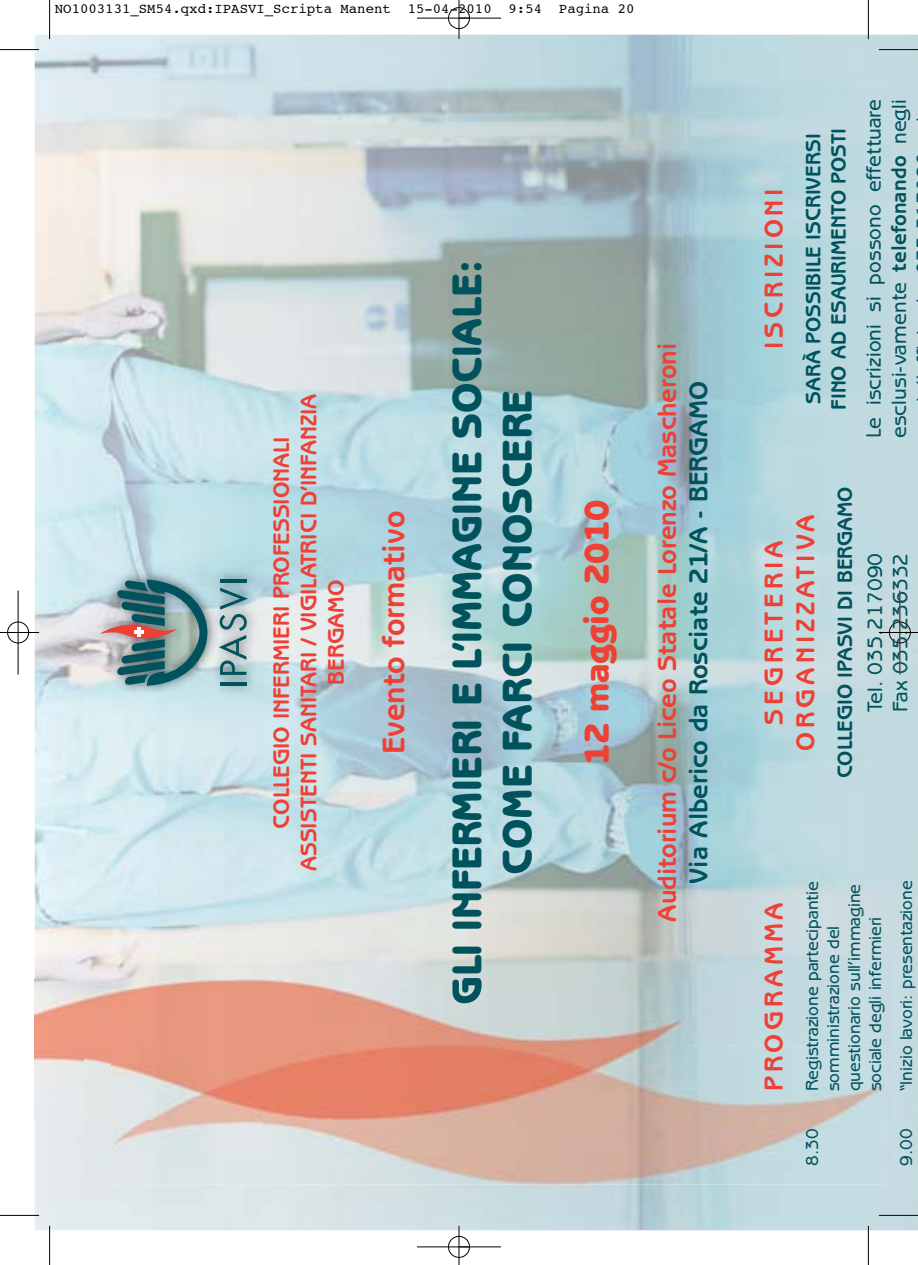
<style>
.page{position:relative;width:918px;height:1265px;background:#fff}
.page>*{position:absolute;margin:0;border:0;box-sizing:border-box;transform-origin:0 0}
.t1{font:800 42px/50.4px "Benguiat Gothic";color:#00535d;text-align:center}
.t2{font:800 35px "Benguiat Gothic";color:#ef4035}
.t3{font:700 31.5px "Benguiat Gothic";color:#ef4035}
.t4{font:700 26.25px "Benguiat Gothic";color:#ef4035}
.t5{font:700 26.25px/31.5px "Benguiat Gothic";letter-spacing:.15em;color:#ef4035;text-align:center}
.t6{font:700 26.25px "Benguiat Gothic";color:#00535d}
.t7{font:700 22.75px/27.3px "Benguiat Gothic";color:#ef4035;text-align:center}
.t8{font:500 21px/25.2px "Benguiat Gothic";letter-spacing:.01em;color:#00535d}
.t9{font:700 21px/25.2px "Benguiat Gothic";color:#00535d}
.t10{font:500 17.5px/21px "Benguiat Gothic";color:#00535d}
.t11{font:14px "Courier";color:#000}
.s1{font-weight:700}
</style>
<div class="page">
<img style="left:35px;top:35px;width:883px;height:1195px">
<div style="left:912px;top:40px;width:6px;height:1183px;background:#c2dade"></div>
<img style="left:84px;top:85px;width:179px;height:895px">
<img style="left:84px;top:1045px;width:27px;height:135px">
<hr style="left:220px;top:683px;width:26px;height:3px;background:#00535d">
<svg style="left:219px;top:588px;width:29px;height:87px;background:#8dadb2"></svg>
<hr style="left:220px;top:579px;width:26px;height:3px;background:#00535d">
<svg style="left:99px;top:579px;width:108px;height:107px;background:#799599"></svg>
<img style="left:84px;top:980px;width:599px;height:65px">
<img style="left:35px;top:980px;width:49px;height:139px">
<img style="left:452px;top:980px;width:29px;height:23px">
<img style="left:111px;top:1045px;width:774px;height:140px">
<img style="left:111px;top:1119px;width:152px;height:61px">
<img style="left:111px;top:1045px;width:572px;height:74px">
<hr style="left:49px;top:0;width:1px;height:39px;background:#000">
<hr style="left:0;top:49px;width:39px;height:1px;background:#000">
<hr style="left:868px;top:0;width:1px;height:39px;background:#000">
<hr style="left:879px;top:49px;width:39px;height:1px;background:#000">
<hr style="left:49px;top:1226px;width:1px;height:39px;background:#000">
<hr style="left:0;top:1215px;width:39px;height:1px;background:#000">
<hr style="left:868px;top:1226px;width:1px;height:39px;background:#000">
<hr style="left:879px;top:1215px;width:39px;height:1px;background:#000">
<hr style="left:458px;top:0;width:1px;height:39px;background:#fff">
<hr style="left:458px;top:1226px;width:1px;height:39px;background:#fff">
<div style="left:889px;top:622px;width:22px;height:21px;border:1px solid #fff;border-radius:50%"></div>
<hr style="left:417px;top:18px;width:84px;height:1px;background:#000">
<hr style="left:417px;top:1247px;width:84px;height:1px;background:#000">
<hr style="left:18px;top:590px;width:1px;height:84px;background:#000">
<hr style="left:899px;top:590px;width:1px;height:84px;background:#000">
<hr style="left:459px;top:0;width:1px;height:39px;background:#000">
<hr style="left:459px;top:1226px;width:1px;height:39px;background:#000">
<hr style="left:0;top:632px;width:39px;height:1px;background:#000">
<hr style="left:879px;top:632px;width:39px;height:1px;background:#000">
<div style="left:448px;top:7px;width:22px;height:22px;border:1px solid #000;border-radius:50%"></div>
<div style="left:448px;top:1236px;width:22px;height:22px;border:1px solid #000;border-radius:50%"></div>
<div style="left:7px;top:622px;width:22px;height:21px;border:1px solid #000;border-radius:50%"></div>
<div style="left:889px;top:622px;width:21px;height:21px;border:1px solid #000;border-radius:50%"></div>
<p class="t11" style="left:55px;top:2px;width:581px">NO1003131_SM54.qxd:IPASVI_Scripta Manent 15-04-2010 9:54 Pagina 20</p>
<h3 class="t7" style="left:270px;top:871px;width:480px;rotate:-90deg">COLLEGIO INFERMIERI PROFESSIONALI<br>ASSISTENTI SANITARI / VIGILATRICI D’INFANZIA<br>BERGAMO</h3>
<h3 class="t3" style="left:382px;top:754px;width:245px;rotate:-90deg">Evento formativo</h3>
<h1 class="t1" style="left:446px;top:1004px;width:745px;rotate:-90deg">GLI INFERMIERI E L’IMMAGINE SOCIALE:<br>COME FARCI CONOSCERE</h1>
<h2 class="t2" style="left:584px;top:765px;width:267px;rotate:-90deg">12 maggio 2010</h2>
<h3 class="t4" style="left:657px;top:922px;width:580px;rotate:-90deg">Auditorium c/o Liceo Statale Lorenzo Mascheroni</h3>
<h3 class="t6" style="left:689px;top:884px;width:504px;rotate:-90deg">Via Alberico da Rosciate 21/A - BERGAMO</h3>
<h3 class="t5" style="left:760px;top:349px;width:162px;rotate:-90deg">ISCRIZIONI</h3>
<p class="t9" style="left:802px;top:410px;width:283px;rotate:-90deg">SARÀ POSSIBILE ISCRIVERSI<br>FINO AD ESAURIMENTO POSTI</p>
<p class="t8" style="left:863px;top:438px;width:341px;rotate:-90deg">Le iscrizioni si possono effettuare esclusi-vamente <span class="s1">telefonando</span> negli</p>
<h3 class="t5" style="left:760px;top:751px;width:238px;rotate:-90deg">SEGRETERIA<br>ORGANIZZATIVA</h3>
<p class="t9" style="left:834px;top:778px;width:293px;rotate:-90deg">COLLEGIO IPASVI DI BERGAMO</p>
<p class="t8" style="left:864px;top:712px;width:161px;rotate:-90deg">Tel. 035.217090<br>Fax 035.236332</p>
<h3 class="t5" style="left:760px;top:1090px;width:190px;rotate:-90deg">PROGRAMMA</h3>
<p class="t10" style="left:803px;top:1091px;width:212px;rotate:-90deg">Registrazione partecipantie somministrazione del questionario sull’immagine sociale degli infermieri</p>
<p class="t10" style="left:803px;top:1166px;width:39px;rotate:-90deg">8.30</p>
<p class="t10" style="left:897px;top:1091px;width:212px;rotate:-90deg">“Inizio lavori: presentazione</p>
<p class="t10" style="left:897px;top:1166px;width:39px;rotate:-90deg">9.00</p>
</div>
